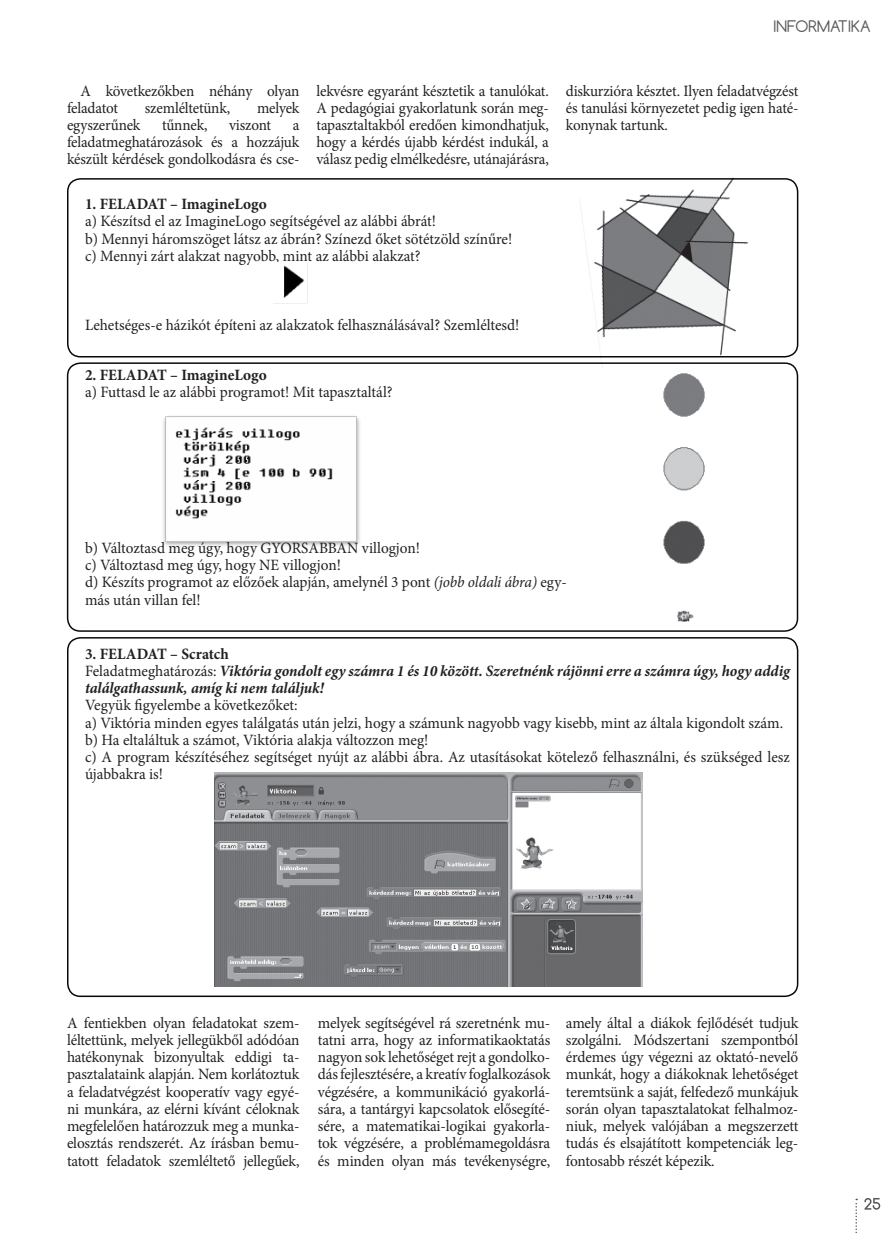
<style>
.page{position:relative;width:891px;height:1233px;background:#fff}
.page>*{position:absolute;margin:0;border:0;box-sizing:border-box;transform-origin:0 0}
.bekezd_nélkul{font:15.75px/17.2px "Minion Pro";letter-spacing:-.005em;color:#231f20;text-align:justify}
.szoveg{font:15.75px/17.1px "Minion Pro";letter-spacing:-.01em;color:#231f20;text-align:justify;scale:.96 1}
.bekezd_nélkul-2{font:italic 700 15.75px/17.2px "Minion Pro";letter-spacing:-.005em;color:#231f20}
.bekezd_nélkul-3{font:700 15.75px "Minion Pro";color:#231f20}
.rovat{font:15px "Comfortaa";color:#57585a}
.s1{font-style:italic}
.s2{font-weight:400;font-style:normal}
</style>
<div class="page">
<img style="left:644px;top:373px;width:88px;height:259px">
<svg style="left:864px;top:1198px;width:16px;height:11px"></svg>
<svg style="left:855px;top:1198px;width:2px;height:35px"></svg>
<img style="left:579px;top:177px;width:202px;height:191px">
<img style="left:163px;top:416px;width:197px;height:130px">
<img style="left:283px;top:263px;width:25px;height:40px">
<div style="left:67px;top:178px;width:731px;height:179px;border:2px solid #000;border-radius:13px"></div>
<div style="left:67px;top:362px;width:731px;height:269px;border:2px solid #000;border-radius:13px"></div>
<img style="left:214px;top:772px;width:428px;height:214px">
<div style="left:67px;top:637px;width:731px;height:360px;border:2px solid #000;border-radius:13px"></div>
<p class="rovat" style="left:773px;top:17px;width:99px">INFORMATIKA</p>
<p class="szoveg" style="left:67px;top:82px;width:244px;text-indent:14px">A következőkben néhány olyan feladatot</p>
<p class="szoveg" style="left:145px;top:100px;width:90px">szemléltetünk,</p>
<p class="szoveg" style="left:257px;top:100px;width:46px">melyek</p>
<p class="szoveg" style="left:67px;top:117px;width:78px">egyszerűnek</p>
<p class="szoveg" style="left:162px;top:117px;width:49px">tűnnek,</p>
<p class="szoveg" style="left:229px;top:117px;width:45px">viszont</p>
<p class="szoveg" style="left:67px;top:117px;width:244px;text-indent:226px">a feladatmeghatározások és a hozzájuk készült kérdések gondolkodásra és cse-</p>
<p class="szoveg" style="left:316px;top:82px;width:244px">lekvésre egyaránt késztetik a tanulókat.<br>A pedagógiai gyakorlatunk során meg&shy;tapasztaltakból eredően kimondhatjuk, hogy a kérdés újabb kérdést indukál, a válasz pedig elmélkedésre, utánajárásra,</p>
<p class="szoveg" style="left:566px;top:82px;width:244px">diskurzióra késztet. Ilyen feladatvégzést és tanulási környezetet pedig igen haté&shy;konynak tartunk.</p>
<p class="bekezd_nélkul-3" style="left:85px;top:193px;width:183px">1. FELADAT – ImagineLogo</p>
<p class="bekezd_nélkul" style="left:85px;top:213px;width:353px">a) Készítsd el az ImagineLogo segítségével az alábbi ábrát!</p>
<p class="bekezd_nélkul" style="left:85px;top:230px;width:429px">b) Mennyi háromszöget látsz az ábrán? Színezd őket sötétzöld színűre!</p>
<p class="bekezd_nélkul" style="left:85px;top:247px;width:337px">c) Mennyi zárt alakzat nagyobb, mint az alábbi alakzat?</p>
<p class="bekezd_nélkul" style="left:85px;top:316px;width:436px">Lehetséges-e házikót építeni az alakzatok felhasználásával? Szemléltesd!</p>
<p class="bekezd_nélkul-3" style="left:85px;top:364px;width:183px">2. FELADAT – ImagineLogo</p>
<p class="bekezd_nélkul" style="left:85px;top:384px;width:309px">a) Futtasd le az alábbi programot! Mit tapasztaltál?</p>
<p class="bekezd_nélkul" style="left:85px;top:539px;width:337px">b) Változtasd meg úgy, hogy GYORSABBAN villogjon!</p>
<p class="bekezd_nélkul" style="left:85px;top:556px;width:257px">c) Változtasd meg úgy, hogy NE villogjon!</p>
<p class="bekezd_nélkul" style="left:85px;top:573px;width:483px">d) Készíts programot az előzőek alapján, amelynél 3 pont <span class="s1">(jobb oldali ábra)</span> egy&shy;más után villan fel!</p>
<p class="bekezd_nélkul-3" style="left:85px;top:642px;width:145px">3. FELADAT – Scratch</p>
<p class="bekezd_nélkul-2" style="left:85px;top:662px;width:706px"><span class="s2">Feladatmeghatározás:</span> Viktória gondolt egy számra 1 és 10 között. Szeretnénk rájönni erre a számra úgy, hogy addig találgathassunk, amíg ki nem találjuk!</p>
<p class="bekezd_nélkul" style="left:85px;top:696px;width:214px">Vegyük figyelembe a következőket:</p>
<p class="bekezd_nélkul" style="left:85px;top:714px;width:700px">a) Viktória minden egyes találgatás után jelzi, hogy a számunk nagyobb vagy kisebb, mint az általa kigondolt szám.</p>
<p class="bekezd_nélkul" style="left:85px;top:731px;width:345px">b) Ha eltaláltuk a számot, Viktória alakja változzon meg!</p>
<p class="bekezd_nélkul" style="left:85px;top:748px;width:706px">c) A program készítéséhez segítséget nyújt az alábbi ábra. Az utasításokat kötelező felhasználni, és szükséged lesz újabbakra is!</p>
<p class="bekezd_nélkul" style="left:67px;top:1014px;width:234px">A fentiekben olyan feladatokat szem&shy;léltettünk, melyek jellegükből adódóan hatékonynak bizonyultak eddigi ta&shy;pasztalataink alapján. Nem korlátoztuk a feladatvégzést kooperatív vagy egyé&shy;ni munkára, az elérni kívánt céloknak megfelelően határozzuk meg a munka&shy;elosztás rendszerét. Az írásban bemu&shy;tatott feladatok szemléltető jellegűek,</p>
<p class="bekezd_nélkul" style="left:318px;top:1014px;width:234px">melyek segítségével rá szeretnénk mu&shy;tatni arra, hogy az informatikaoktatás nagyon sok lehetőséget rejt a gondolko&shy;dás fejlesztésére, a kreatív foglalkozások végzésére, a kommunikáció gyakorlá&shy;sára, a tantárgyi kapcsolatok elősegíté&shy;sére, a matematikai-logikai gyakorla&shy;tok végzésére, a problémamegoldásra és minden olyan más tevékenységre,</p>
<p class="bekezd_nélkul" style="left:566px;top:1014px;width:234px">amely által a diákok fejlődését tudjuk szolgálni. Módszertani szempontból érdemes úgy végezni az oktató-nevelő munkát, hogy a diákoknak lehetőséget teremtsünk a saját, felfedező munkájuk során olyan tapasztalatokat felhalmoz&shy;niuk, melyek valójában a megszerzett tudás és elsajátított kompetenciák leg&shy;fontosabb részét képezik.</p>
</div>
